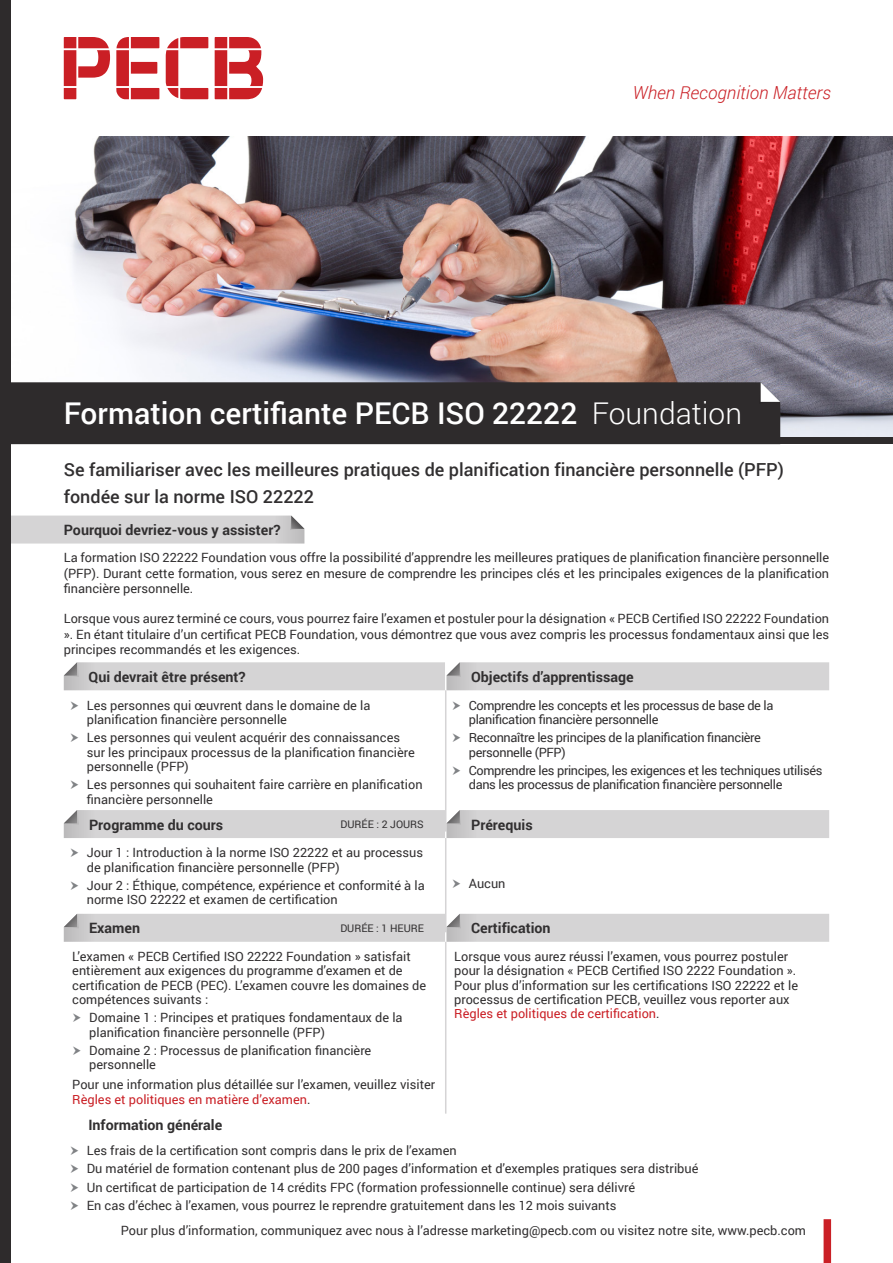
<style>
.page{position:relative;width:893px;height:1263px;background:#fff}
.page>*{position:absolute;margin:0;border:0;box-sizing:border-box;transform-origin:0 0}
.t1{font:500 30px "Roboto";color:#fff}
.t2{font:500 18px/27px "Roboto";color:#312f30}
.t3{font:italic 300 18px "Roboto";color:#ca2026}
.t4{font:700 14.25px "Roboto";color:#312f30}
.Bullet{font:12.75px/14.2px "Roboto";color:#312f30}
.Bullet-2{font:12.75px/14.2px "Roboto";letter-spacing:-.025em;color:#312f30}
.t5{font:10.5px "Roboto";color:#312f30}
.s1{font-weight:300}
.s2{color:#ca2026}
</style>
<div class="page">
<img style="left:71px;top:136px;width:822px;height:302px">
<svg style="left:116px;top:37px;width:43px;height:62px"></svg>
<svg style="left:166px;top:37px;width:42px;height:62px"></svg>
<svg style="left:215px;top:37px;width:48px;height:62px"></svg>
<svg style="left:64px;top:37px;width:46px;height:62px"></svg>
<div style="left:824px;top:1219px;width:7px;height:44px;background:#ca2026"></div>
<svg style="left:11px;top:515px;width:293px;height:28px;background:#d4d3d4"></svg>
<hr style="left:445px;top:690px;width:1px;height:141px;background:#d5d4d5">
<hr style="left:445px;top:942px;width:1px;height:171px;background:#d5d4d5">
<hr style="left:445px;top:838px;width:1px;height:94px;background:#d5d4d5">
<svg style="left:64px;top:662px;width:765px;height:28px;background:#d4d3d4"></svg>
<div style="left:64px;top:810px;width:765px;height:28px;background:#d5d4d5"></div>
<svg style="left:64px;top:914px;width:765px;height:28px;background:#d4d3d4"></svg>
<div style="left:0;top:0;width:11px;height:1263px;background:#2e2b2c"></div>
<div style="left:11px;top:382px;width:769px;height:56px;background:#2e2b2c"></div>
<svg style="left:759px;top:382px;width:21px;height:22px"></svg>
<div style="left:0;top:438px;width:893px;height:6px;background:#2e2b2c"></div>
<p class="t3" style="left:633px;top:81px;width:200px">When Recognition Matters</p>
<p class="t1" style="left:64px;top:392px;width:680px">Formation certifiante PECB ISO 22222 <span class="s1">Foundation</span></p>
<p class="t2" style="left:64px;top:455px;width:722px">Se familiariser avec les meilleures pratiques de planification financière personnelle (PFP) fondée sur la norme ISO 22222</p>
<p class="t4" style="left:64px;top:520px;width:218px">Pourquoi devriez-vous y assister?</p>
<p class="Bullet" style="left:64px;top:549px;width:767px;line-height:15.3px;text-align:justify">La formation ISO 22222 Foundation vous offre la possibilité d’apprendre les meilleures pratiques de planification financière personnelle (PFP). Durant cette formation, vous serez en mesure de comprendre les principes clés et les principales exigences de la planification financière personnelle.</p>
<p class="Bullet" style="left:64px;top:611px;width:767px;line-height:15.3px;text-align:justify">Lorsque vous aurez terminé ce cours, vous pourrez faire l’examen et postuler pour la désignation « PECB Certified ISO 22222 Foundation ». En étant titulaire d’un certificat PECB Foundation, vous démontrez que vous avez compris les processus fondamentaux ainsi que les principes recommandés et les exigences.</p>
<p class="t4" style="left:88px;top:667px;width:159px">Qui devrait être présent?</p>
<p class="t4" style="left:471px;top:667px;width:164px">Objectifs d’apprentissage</p>
<p class="Bullet" style="left:87px;top:697px;width:285px">Les personnes qui œuvrent dans le domaine de la planification financière personnelle</p>
<p class="Bullet" style="left:87px;top:730px;width:330px">Les personnes qui veulent acquérir des connaissances sur les principaux processus de la planification financière personnelle (PFP)</p>
<p class="Bullet" style="left:87px;top:777px;width:337px">Les personnes qui souhaitent faire carrière en planification financière personnelle</p>
<p class="Bullet-2" style="left:469px;top:697px;width:306px">Comprendre les concepts et les processus de base de la planification financière personnelle</p>
<p class="Bullet-2" style="left:469px;top:730px;width:294px">Reconnaître les principes de la planification financière personnelle (PFP)</p>
<p class="Bullet-2" style="left:469px;top:763px;width:355px">Comprendre les principes, les exigences et les techniques utilisés dans les processus de planification financière personnelle</p>
<p class="t4" style="left:89px;top:814px;width:136px">Programme du cours</p>
<p class="t5" style="left:341px;top:817px;width:85px">DURÉE : 2 JOURS</p>
<p class="t4" style="left:471px;top:814px;width:63px">Prérequis</p>
<p class="Bullet" style="left:87px;top:845px;width:338px">Jour 1 : Introduction à la norme ISO 22222 et au processus de planification financière personnelle (PFP)</p>
<p class="Bullet" style="left:87px;top:878px;width:339px">Jour 2 : Éthique, compétence, expérience et conformité à la norme ISO 22222 et examen de certification</p>
<p class="Bullet" style="left:469px;top:876px;width:38px">Aucun</p>
<p class="t4" style="left:89px;top:918px;width:53px">Examen</p>
<p class="t5" style="left:340px;top:920px;width:85px">DURÉE : 1 HEURE</p>
<p class="t4" style="left:471px;top:918px;width:81px">Certification</p>
<p class="Bullet" style="left:72px;top:949px;width:355px">L’examen « PECB Certified ISO 22222 Foundation » satisfait entièrement aux exigences du programme d’examen et de certification de PECB (PEC). L’examen couvre les domaines de compétences suivants :</p>
<p class="Bullet" style="left:89px;top:1010px;width:315px">Domaine 1 : Principes et pratiques fondamentaux de la planification financière personnelle (PFP)</p>
<p class="Bullet" style="left:89px;top:1043px;width:284px">Domaine 2 : Processus de planification financière personnelle</p>
<p class="Bullet" style="left:72px;top:1076px;width:364px;line-height:15.3px">Pour une information plus détaillée sur l’examen, veuillez visiter<br><span class="s2">Règles et politiques en matière d’examen</span>.</p>
<p class="t4" style="left:88px;top:1115px;width:135px">Information générale</p>
<p class="Bullet" style="left:454px;top:949px;width:345px">Lorsque vous aurez réussi l’examen, vous pourrez postuler pour la désignation « PECB Certified ISO 2222 Foundation ».<br>Pour plus d’information sur les certifications ISO 22222 et le processus de certification PECB, veuillez vous reporter aux <span class="s2">Règles et politiques de certification</span>.</p>
<p class="Bullet" style="left:87px;top:1142px;width:371px">Les frais de la certification sont compris dans le prix de l’examen</p>
<p class="Bullet" style="left:87px;top:1161px;width:613px">Du matériel de formation contenant plus de 200 pages d’information et d’exemples pratiques sera distribué</p>
<p class="Bullet" style="left:87px;top:1179px;width:550px">Un certificat de participation de 14 crédits FPC (formation professionnelle continue) sera délivré</p>
<p class="Bullet" style="left:87px;top:1198px;width:531px">En cas d’échec à l’examen, vous pourrez le reprendre gratuitement dans les 12 mois suivants</p>
<p class="Bullet" style="left:121px;top:1223px;width:687px">Pour plus d’information, communiquez avec nous à l’adresse marketing@pecb.com ou visitez notre site, www.pecb.com</p>
</div>
